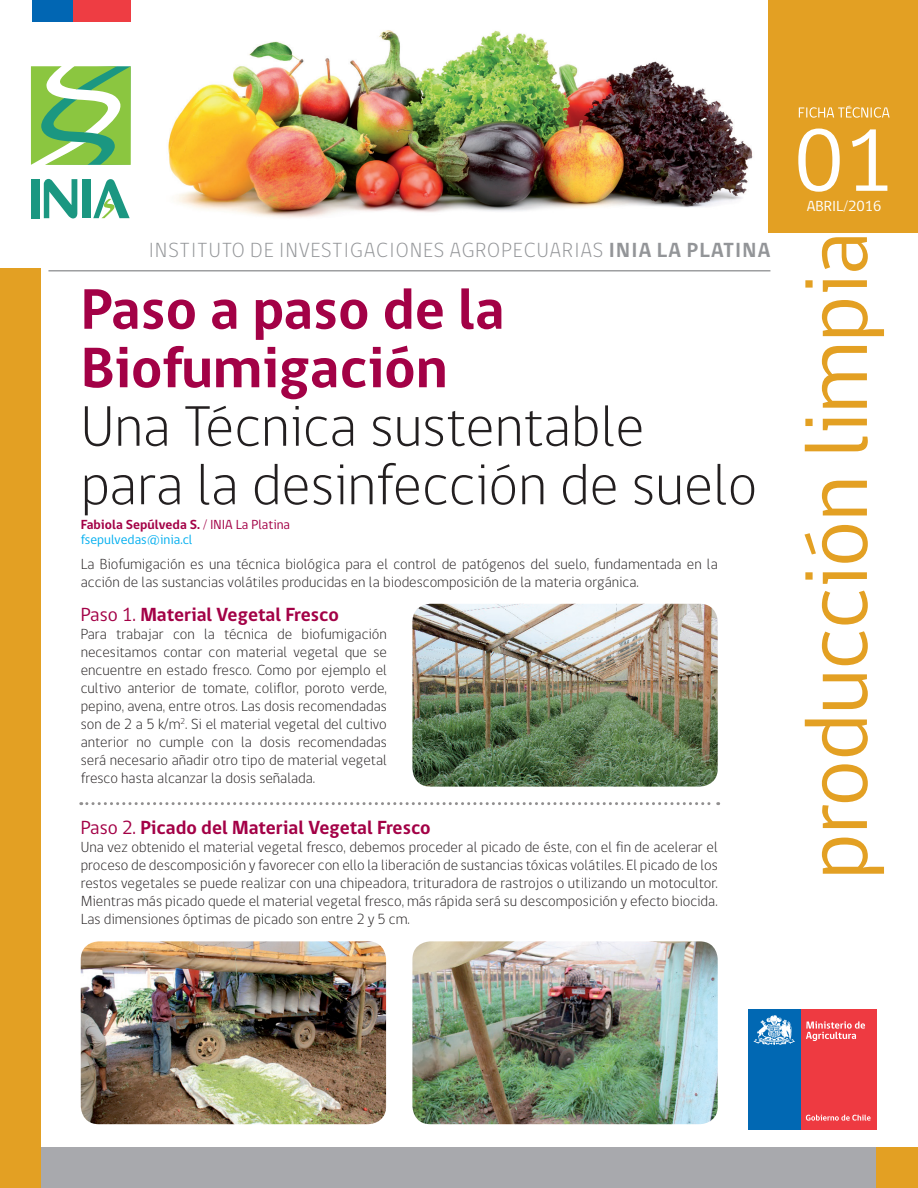
<style>
.page{position:relative;width:918px;height:1188px;background:#fff}
.page>*{position:absolute;margin:0;border:0;box-sizing:border-box;transform-origin:0 0}
.t1{font:90.3px "gob CL";color:#fff;scale:1.04 1}
.t2{font:90.15px "gob CL";letter-spacing:-.01em;color:#e3a023}
.t3{font:300 58.5px/58.5px "gob CL";color:#231f20}
.t4{font:700 58.5px/58.5px "gob CL";color:#a30146}
.t5{font:300 21px "gob CL";letter-spacing:.06em;color:#939598}
.t6{font:700 19.5px "gob CL";color:#a30146}
.t7{font:300 15px/18px "gob CL";color:#231f20;text-align:justify}
.t8{font:15px "gob CL";color:#fff;scale:1.04 1}
.t9{font:13.5px/15px "gob CL";color:#00aeef}
.s1{font-weight:700}
.s2{font-weight:700;color:#a30146}
.s3{color:#a30146}
.s4{font-weight:400}
</style>
<div class="page">
<div style="left:768px;top:0;width:150px;height:233px;background:#e3a023"></div>
<div style="left:876px;top:1148px;width:42px;height:40px;background:#e3a023"></div>
<div style="left:0;top:1148px;width:876px;height:40px;background:#a8a9ad"></div>
<div style="left:0;top:268px;width:41px;height:920px;background:#e3a023"></div>
<div style="left:748px;top:1009px;width:53px;height:121px;background:#0168b3"></div>
<div style="left:801px;top:1009px;width:76px;height:121px;background:#ee3a41"></div>
<svg style="left:754px;top:1015px;width:41px;height:30px"></svg>
<svg style="left:806px;top:1021px;width:59px;height:20px"></svg>
<svg style="left:806px;top:1115px;width:65px;height:6px"></svg>
<img style="left:168px;top:30px;width:585px;height:188px">
<svg style="left:44px;top:179px;width:33px;height:39px"></svg>
<div style="left:31px;top:179px;width:9px;height:39px;background:#1b9781"></div>
<div style="left:82px;top:179px;width:9px;height:39px;background:#1b9781"></div>
<svg style="left:93px;top:179px;width:37px;height:39px"></svg>
<svg style="left:31px;top:66px;width:100px;height:99px"></svg>
<div style="left:72px;top:0;width:59px;height:21px;background:#ee3d43"></div>
<div style="left:32px;top:0;width:40px;height:21px;background:#0166b3"></div>
<hr style="left:48px;top:270px;width:722px;height:1px;background:#6c6d70">
<svg style="left:799px;top:106px;width:91px;height:12px"></svg>
<img style="left:412px;top:604px;width:306px;height:183px">
<img style="left:81px;top:941px;width:305px;height:183px">
<img style="left:412px;top:941px;width:306px;height:183px">
<svg style="left:81px;top:802px;width:638px;height:3px"></svg>
<h3 class="t5" style="left:149px;top:236px;width:623px">INSTITUTO DE INVESTIGACIONES AGROPECUARIAS <span class="s1">INIA LA PLATINA</span></h3>
<h3 class="t4" style="left:81px;top:281px;width:425px">Paso a paso de la<br>Biofumigación</h3>
<h3 class="t3" style="left:81px;top:398px;width:678px">Una Técnica sustentable para la desinfección de suelo</h3>
<p class="t9" style="left:81px;top:517px;width:211px"><span class="s2">Fabiola Sepúlveda S.</span> <span class="s3">/ INIA La Platina </span>fsepulvedas@inia.cl</p>
<p class="t7" style="left:81px;top:555px;width:639px">La Biofumigación es una técnica biológica para el control de patógenos del suelo, fundamentada en la acción de las sustancias volátiles producidas en la biodescomposición de la materia orgánica.</p>
<h3 class="t6" style="left:81px;top:602px;width:260px"><span class="s4">Paso 1.</span> Material Vegetal Fresco</h3>
<p class="t7" style="left:81px;top:626px;width:308px">Para trabajar con la técnica de biofumigación necesitamos contar con material vegetal que se encuentre en estado fresco. Como por ejemplo el cultivo anterior de tomate, coliflor, poroto verde, pepino, avena, entre otros. Las dosis recomendadas son de 2 a 5 k/m<sup>2</sup>. Si el material vegetal del cultivo anterior no cumple con la dosis recomendadas será necesario añadir otro tipo de material vegetal fresco hasta alcanzar la dosis señalada.</p>
<h3 class="t6" style="left:81px;top:814px;width:352px"><span class="s4">Paso 2.</span> Picado del Material Vegetal Fresco</h3>
<p class="t7" style="left:81px;top:838px;width:639px">Una vez obtenido el material vegetal fresco, debemos proceder al picado de éste, con el fin de acelerar el proceso de descomposición y favorecer con ello la liberación de sustancias tóxicas volátiles. El picado de los restos vegetales se puede realizar con una chipeadora, trituradora de rastrojos o utilizando un motocultor.<br>Mientras más picado quede el material vegetal fresco, más rápida será su descomposición y efecto biocida.<br>Las dimensiones óptimas de picado son entre 2 y 5 cm.</p>
<h1 class="t1" style="left:794px;top:99px;width:98px">01</h1>
<p class="t8" style="left:807px;top:196px;width:73px">ABRIL/2016</p>
<h2 class="t2" style="left:775px;top:880px;width:650px;rotate:-90deg">producción limpia</h2>
</div>
